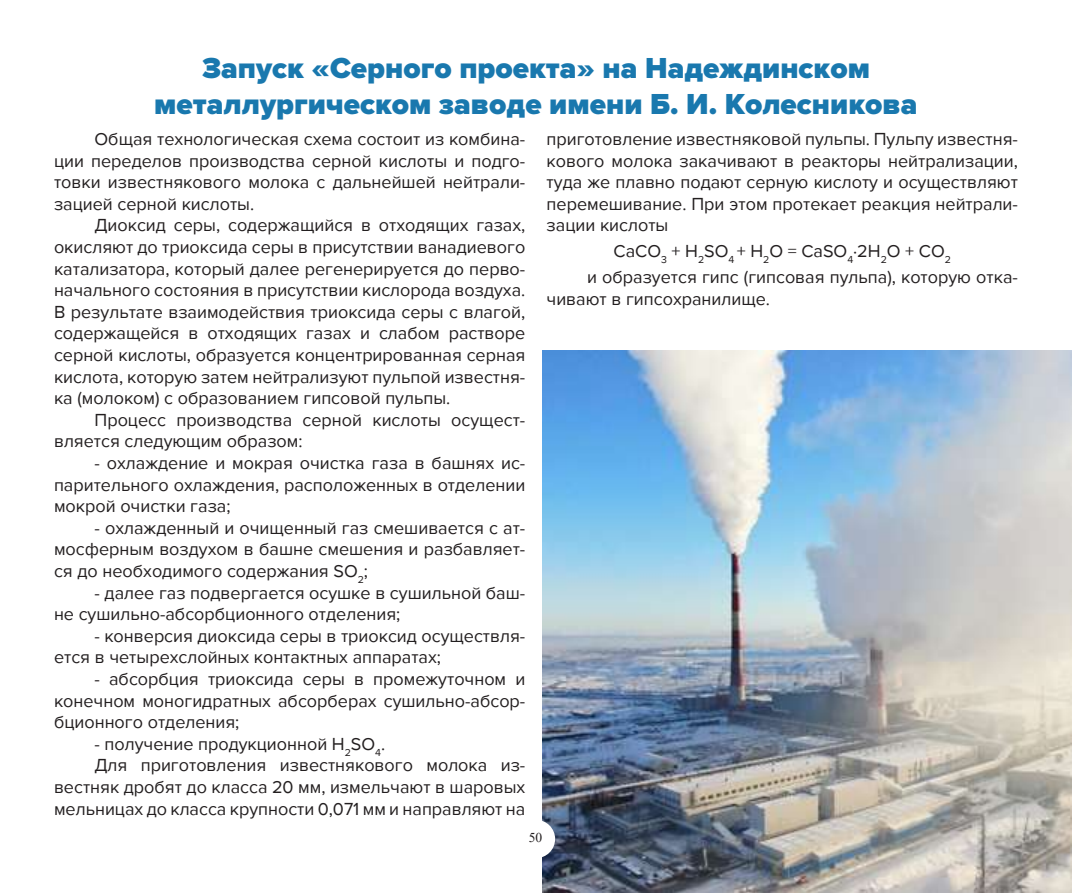
<style>
.page{position:relative;width:1072px;height:893px;background:#fff}
.page>*{position:absolute;margin:0;border:0;box-sizing:border-box;transform-origin:0 0}
.t1{font:900 30px/36px "Proxima Nova";color:#1978ae;text-align:center}
.t2{font:18px/21.6px "Proxima Nova";color:#231f20;text-align:justify}
.t3{font:13.5px "Times New Roman";color:#231f20}
</style>
<div class="page">
<img style="left:542px;top:350px;width:529px;height:543px">
<div style="left:517px;top:820px;width:38px;height:38px;background:#fff;border-radius:50%"></div>
<h1 class="t1" style="left:154px;top:51px;width:765px">Запуск «Серного проекта» на Надеждинском металлургическом заводе имени Б. И. Колесникова</h1>
<p class="t2" style="left:54px;top:128px;width:473px;text-indent:40px">Общая технологическая схема состоит из комбина&shy;ции переделов производства серной кислоты и подго&shy;товки известнякового молока с дальнейшей нейтрали&shy;зацией серной кислоты.</p>
<p class="t2" style="left:54px;top:215px;width:473px;text-indent:40px">Диоксид серы, содержащийся в отходящих газах, окисляют до триоксида серы в присутствии ванадиевого катализатора, который далее регенерируется до перво&shy;начального состояния в присутствии кислорода воздуха.<br>В результате взаимодействия триоксида серы с влагой, содержащейся в отходящих газах и слабом растворе серной кислоты, образуется концентрированная серная кислота, которую затем нейтрализуют пульпой известня&shy;ка (молоком) с образованием гипсовой пульпы.</p>
<p class="t2" style="left:54px;top:409px;width:473px;text-indent:40px">Процесс производства серной кислоты осущест&shy;вляется следующим образом:</p>
<p class="t2" style="left:54px;top:452px;width:473px;text-indent:40px">- охлаждение и мокрая очистка газа в башнях ис&shy;парительного охлаждения, расположенных в отделении мокрой очистки газа;</p>
<p class="t2" style="left:54px;top:517px;width:473px;text-indent:40px">- охлажденный и очищенный газ смешивается с ат&shy;мосферным воздухом в башне смешения и разбавляет&shy;ся до необходимого содержания SO<sub>2</sub>;</p>
<p class="t2" style="left:54px;top:582px;width:473px;text-indent:40px">- далее газ подвергается осушке в сушильной баш&shy;не сушильно-абсорбционного отделения;</p>
<p class="t2" style="left:54px;top:625px;width:473px;text-indent:40px">- конверсия диоксида серы в триоксид осуществля&shy;ется в четырехслойных контактных аппаратах;</p>
<p class="t2" style="left:54px;top:668px;width:473px;text-indent:40px">- абсорбция триоксида серы в промежуточном и конечном моногидратных абсорберах сушильно-абсор&shy;бционного отделения;</p>
<p class="t2" style="left:94px;top:733px;width:292px">- получение продукционной Н<sub>2</sub>SO<sub>4</sub>.</p>
<p class="t2" style="left:94px;top:755px;width:432px">Для приготовления известнякового молока из-</p>
<p class="t2" style="left:54px;top:776px;width:473px">вестняк дробят до класса 20 мм, измельчают в шаровых</p>
<p class="t2" style="left:54px;top:798px;width:473px">мельницах до класса крупности 0,071 мм и направляют на</p>
<p class="t2" style="left:546px;top:128px;width:473px">приготовление известняковой пульпы. Пульпу известня&shy;кового молока закачивают в реакторы нейтрализации, туда же плавно подают серную кислоту и осуществляют перемешивание. При этом протекает реакция нейтрали&shy;зации кислоты</p>
<p class="t2" style="left:587px;top:239px;width:432px;line-height:25.8px;text-indent:26px">СaCO<sub>3</sub> + H<sub>2</sub>SO<sub>4</sub> + H<sub>2</sub>O = CaSO<sub>4</sub>∙2H<sub>2</sub>O + CO<sub>2<br></sub>и образуется гипс (гипсовая пульпа), которую отка-</p>
<p class="t2" style="left:546px;top:288px;width:225px">чивают в гипсохранилище.</p>
<p class="t3" style="left:529px;top:828px;width:15px">50</p>
</div>
